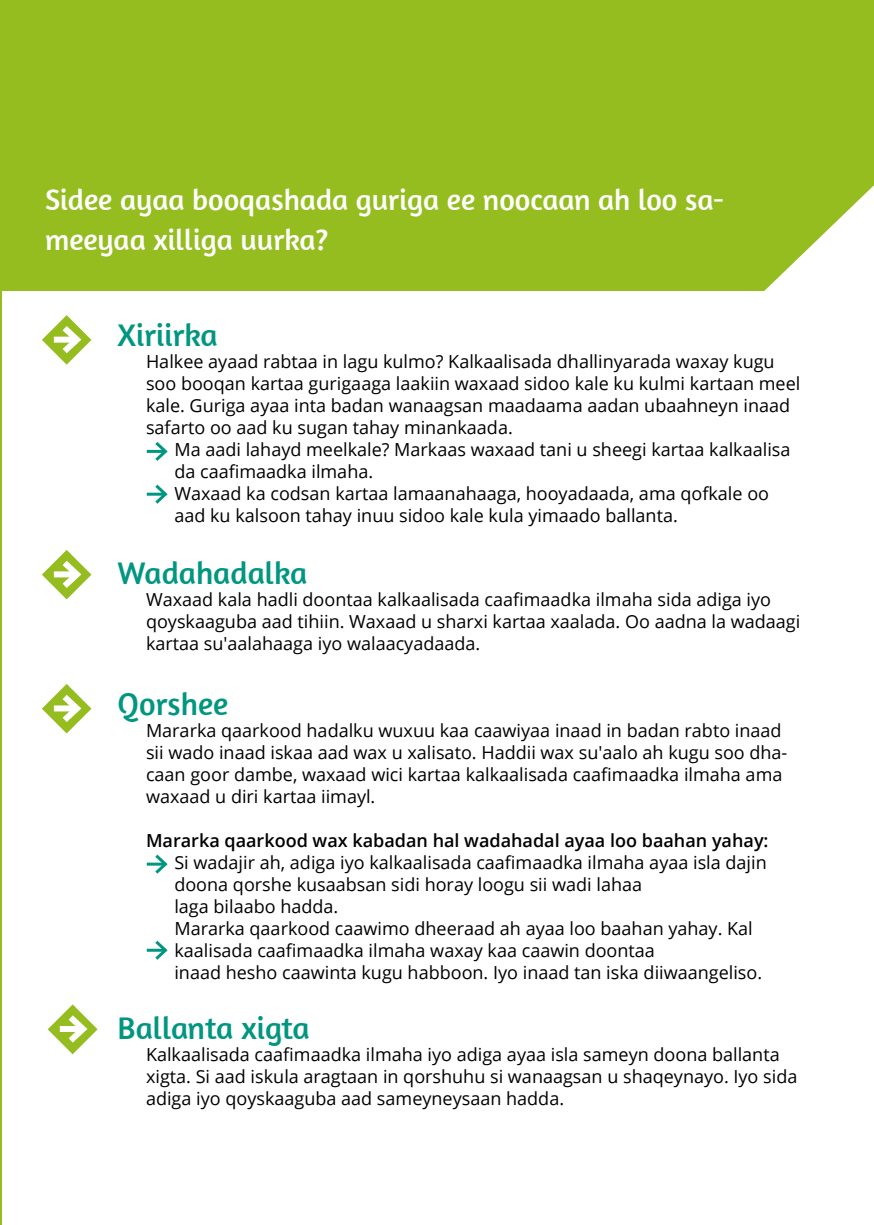
<style>
.page{position:relative;width:874px;height:1225px;background:#fff}
.page>*{position:absolute;margin:0;border:0;box-sizing:border-box;transform-origin:0 0}
.Hoofdstukkop{font:32px "Amaranth";color:#00967f}
.Hoofdstukkop-2{font:30px/40px "Amaranth";color:#fff}
.t1{font:18px/22px "Open Sans";color:#000}
.t2{font:600 18px "Open Sans";color:#000}
</style>
<div class="page">
<hr style="left:0;top:290px;width:2px;height:935px;background:#95bd20">
<svg style="left:42px;top:315px;width:49px;height:50px"></svg>
<svg style="left:42px;top:550px;width:49px;height:49px"></svg>
<svg style="left:42px;top:684px;width:49px;height:49px"></svg>
<svg style="left:48px;top:1004px;width:50px;height:50px"></svg>
<hr style="left:147px;top:450px;width:18px;height:3px;background:#00967f">
<svg style="left:152px;top:442px;width:16px;height:19px"></svg>
<hr style="left:147px;top:493px;width:18px;height:3px;background:#00967f">
<svg style="left:152px;top:484px;width:16px;height:20px"></svg>
<div style="left:0;top:0;width:873px;height:290px;background:#95bd20"></div>
<svg style="left:758px;top:186px;width:115px;height:105px"></svg>
<hr style="left:147px;top:862px;width:18px;height:3px;background:#00967f">
<svg style="left:152px;top:854px;width:16px;height:20px"></svg>
<hr style="left:147px;top:948px;width:18px;height:3px;background:#00967f">
<svg style="left:152px;top:940px;width:16px;height:20px"></svg>
<p class="Hoofdstukkop-2" style="left:45px;top:179px;width:680px">Sidee ayaa booqashada guriga ee noocaan ah loo sa&shy;meeyaa xilliga uurka?</p>
<p class="Hoofdstukkop" style="left:118px;top:316px;width:101px">Xiriirka</p>
<p class="t1" style="left:146px;top:350px;width:655px">Halkee ayaad rabtaa in lagu kulmo? Kalkaalisada dhallinyarada waxay kugu soo booqan kartaa gurigaaga laakiin waxaad sidoo kale ku kulmi kartaan meel kale. Guriga ayaa inta badan wanaagsan maadaama aadan ubaahneyn inaad safarto oo aad ku sugan tahay minankaada.</p>
<p class="t1" style="left:174px;top:438px;width:617px">Ma aadi lahayd meelkale? Markaas waxaad tani u sheegi kartaa kalkaalisa da caafimaadka ilmaha.</p>
<p class="t1" style="left:174px;top:482px;width:596px">Waxaad ka codsan kartaa lamaanahaaga, hooyadaada, ama qofkale oo aad ku kalsoon tahay inuu sidoo kale kula yimaado ballanta.</p>
<p class="Hoofdstukkop" style="left:118px;top:554px;width:191px">Wadahadalka</p>
<p class="t1" style="left:146px;top:588px;width:655px">Waxaad kala hadli doontaa kalkaalisada caafimaadka ilmaha sida adiga iyo qoyskaaguba aad tihiin. Waxaad u sharxi kartaa xaalada. Oo aadna la wadaagi kartaa su'aalahaaga iyo walaacyadaada.</p>
<p class="Hoofdstukkop" style="left:118px;top:685px;width:112px">Qorshee</p>
<p class="t1" style="left:146px;top:719px;width:642px">Mararka qaarkood hadalku wuxuu kaa caawiyaa inaad in badan rabto inaad sii wado inaad iskaa aad wax u xalisato. Haddii wax su'aalo ah kugu soo dha&shy;caan goor dambe, waxaad wici kartaa kalkaalisada caafimaadka ilmaha ama waxaad u diri kartaa iimayl.</p>
<p class="t2" style="left:146px;top:828px;width:623px">Mararka qaarkood wax kabadan hal wadahadal ayaa loo baahan yahay:</p>
<p class="t1" style="left:174px;top:851px;width:593px">Si wadajir ah, adiga iyo kalkaalisada caafimaadka ilmaha ayaa isla dajin doona qorshe kusaabsan sidi horay loogu sii wadi lahaa</p>
<p class="t1" style="left:174px;top:895px;width:165px">laga bilaabo hadda.</p>
<p class="t1" style="left:174px;top:917px;width:579px">Mararka qaarkood caawimo dheeraad ah ayaa loo baahan yahay. Kal kaalisada caafimaadka ilmaha waxay kaa caawin doontaa</p>
<p class="t1" style="left:174px;top:961px;width:589px">inaad hesho caawinta kugu habboon. Iyo inaad tan iska diiwaangeliso.</p>
<p class="Hoofdstukkop" style="left:118px;top:1009px;width:193px">Ballanta xigta</p>
<p class="t1" style="left:146px;top:1043px;width:652px">Kalkaalisada caafimaadka ilmaha iyo adiga ayaa isla sameyn doona ballanta xigta. Si aad iskula aragtaan in qorshuhu si wanaagsan u shaqeynayo. Iyo sida adiga iyo qoyskaaguba aad sameyneysaan hadda.</p>
</div>
